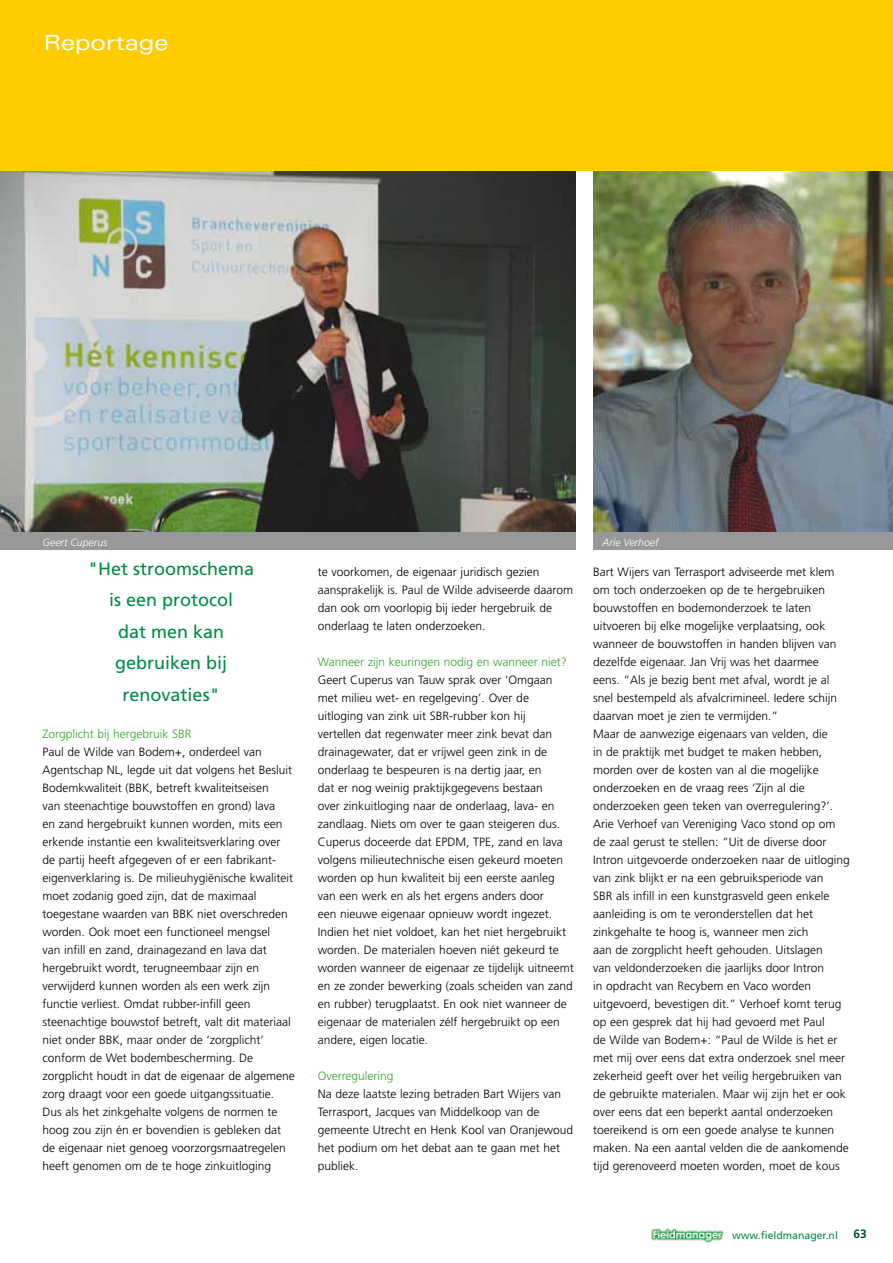
<style>
.page{position:relative;width:893px;height:1263px;background:#fff}
.page>*{position:absolute;margin:0;border:0;box-sizing:border-box;transform-origin:0 0}
.t1{font:expanded 21px "Univers";color:#fff}
.t2{font:18px/31.5px "Frutiger";color:#008b45;text-align:center}
.t3{font:300 12px/18px "Frutiger";color:#000}
.t4{font:300 12px "Frutiger";color:#35a32c}
.t5{font:700 12px "Frutiger";color:#00523c}
.t6{font:italic 300 10.5px "Frutiger";color:#fff}
.t7{font:10.5px "Frutiger";color:#008b45}
</style>
<div class="page">
<img style="left:651px;top:1228px;width:73px;height:15px">
<img style="left:0;top:170px;width:575px;height:363px">
<img style="left:593px;top:170px;width:300px;height:363px">
<div style="left:0;top:0;width:893px;height:170px;background:#fecc00"></div>
<div style="left:0;top:533px;width:575px;height:17px;background:#97989a"></div>
<div style="left:593px;top:533px;width:300px;height:17px;background:#97989a"></div>
<h1 class="t1" style="left:44px;top:30px;width:126px">Reportage</h1>
<p class="t6" style="left:43px;top:537px;width:66px">Geert Cuperus</p>
<p class="t6" style="left:602px;top:537px;width:58px">Arie Verhoef</p>
<h2 class="t2" style="left:88px;top:552px;width:168px">"Het stroomschema is een protocol<br>dat men kan gebruiken bij renovaties"</h2>
<p class="t3" style="left:318px;top:563px;width:257px">te voorkomen, de eigenaar juridisch gezien aansprakelijk is. Paul de Wilde adviseerde daarom dan ook om voorlopig bij ieder hergebruik de onderlaag te laten onderzoeken.</p>
<p class="t4" style="left:318px;top:655px;width:250px">Wanneer zijn keuringen nodig en wanneer niet?</p>
<p class="t3" style="left:318px;top:671px;width:257px">Geert Cuperus van Tauw sprak over ‘Omgaan met milieu wet- en regelgeving’. Over de uitloging van zink uit SBR-rubber kon hij<br>vertellen dat regenwater meer zink bevat dan drainagewater, dat er vrijwel geen zink in de onderlaag te bespeuren is na dertig jaar, en<br>dat er nog weinig praktijkgegevens bestaan<br>over zinkuitloging naar de onderlaag, lava- en zandlaag. Niets om over te gaan steigeren dus.<br>Cuperus doceerde dat EPDM, TPE, zand en lava volgens milieutechnische eisen gekeurd moeten worden op hun kwaliteit bij een eerste aanleg van een werk en als het ergens anders door<br>een nieuwe eigenaar opnieuw wordt ingezet.<br>Indien het niet voldoet, kan het niet hergebruikt worden. De materialen hoeven niét gekeurd te worden wanneer de eigenaar ze tijdelijk uitneemt en ze zonder bewerking (zoals scheiden van zand en rubber) terugplaatst. En ook niet wanneer de eigenaar de materialen zélf hergebruikt op een andere, eigen locatie.</p>
<p class="t4" style="left:318px;top:1069px;width:77px">Overregulering</p>
<p class="t3" style="left:318px;top:1085px;width:257px">Na deze laatste lezing betraden Bart Wijers van Terrasport, Jacques van Middelkoop van de gemeente Utrecht en Henk Kool van Oranjewoud het podium om het debat aan te gaan met het publiek.</p>
<p class="t3" style="left:593px;top:563px;width:258px">Bart Wijers van Terrasport adviseerde met klem om toch onderzoeken op de te hergebruiken bouwstoffen en bodemonderzoek te laten uitvoeren bij elke mogelijke verplaatsing, ook wanneer de bouwstoffen in handen blijven van dezelfde eigenaar. Jan Vrij was het daarmee<br>eens. “Als je bezig bent met afval, wordt je al snel bestempeld als afvalcrimineel. Iedere schijn daarvan moet je zien te vermijden.”<br>Maar de aanwezige eigenaars van velden, die<br>in de praktijk met budget te maken hebben, morden over de kosten van al die mogelijke onderzoeken en de vraag rees ‘Zijn al die onderzoeken geen teken van overregulering?’.<br>Arie Verhoef van Vereniging Vaco stond op om de zaal gerust te stellen: “Uit de diverse door Intron uitgevoerde onderzoeken naar de uitloging van zink blijkt er na een gebruiksperiode van<br>SBR als infill in een kunstgrasveld geen enkele aanleiding is om te veronderstellen dat het zinkgehalte te hoog is, wanneer men zich<br>aan de zorgplicht heeft gehouden. Uitslagen<br>van veldonderzoeken die jaarlijks door Intron<br>in opdracht van Recybem en Vaco worden uitgevoerd, bevestigen dit.” Verhoef komt terug op een gesprek dat hij had gevoerd met Paul<br>de Wilde van Bodem+: “Paul de Wilde is het er met mij over eens dat extra onderzoek snel meer zekerheid geeft over het veilig hergebruiken van de gebruikte materialen. Maar wij zijn het er ook over eens dat een beperkt aantal onderzoeken toereikend is om een goede analyse te kunnen maken. Na een aantal velden die de aankomende tijd gerenoveerd moeten worden, moet de kous</p>
<p class="t4" style="left:43px;top:727px;width:151px">Zorgplicht bij hergebruik SBR</p>
<p class="t3" style="left:43px;top:743px;width:254px">Paul de Wilde van Bodem+, onderdeel van Agentschap NL, legde uit dat volgens het Besluit Bodemkwaliteit (BBK, betreft kwaliteitseisen<br>van steenachtige bouwstoffen en grond) lava<br>en zand hergebruikt kunnen worden, mits een erkende instantie een kwaliteitsverklaring over de partij heeft afgegeven of er een fabrikant&shy;eigenverklaring is. De milieuhygiënische kwaliteit moet zodanig goed zijn, dat de maximaal toegestane waarden van BBK niet overschreden worden. Ook moet een functioneel mengsel<br>van infill en zand, drainagezand en lava dat hergebruikt wordt, terugneembaar zijn en verwijderd kunnen worden als een werk zijn functie verliest. Omdat rubber-infill geen steenachtige bouwstof betreft, valt dit materiaal niet onder BBK, maar onder de ‘zorgplicht’ conform de Wet bodembescherming. De zorgplicht houdt in dat de eigenaar de algemene zorg draagt voor een goede uitgangssituatie.<br>Dus als het zinkgehalte volgens de normen te hoog zou zijn én er bovendien is gebleken dat de eigenaar niet genoeg voorzorgsmaatregelen heeft genomen om de te hoge zinkuitloging</p>
<p class="t7" style="left:732px;top:1229px;width:107px">www.fieldmanager.nl</p>
<p class="t5" style="left:853px;top:1227px;width:15px">63</p>
</div>
